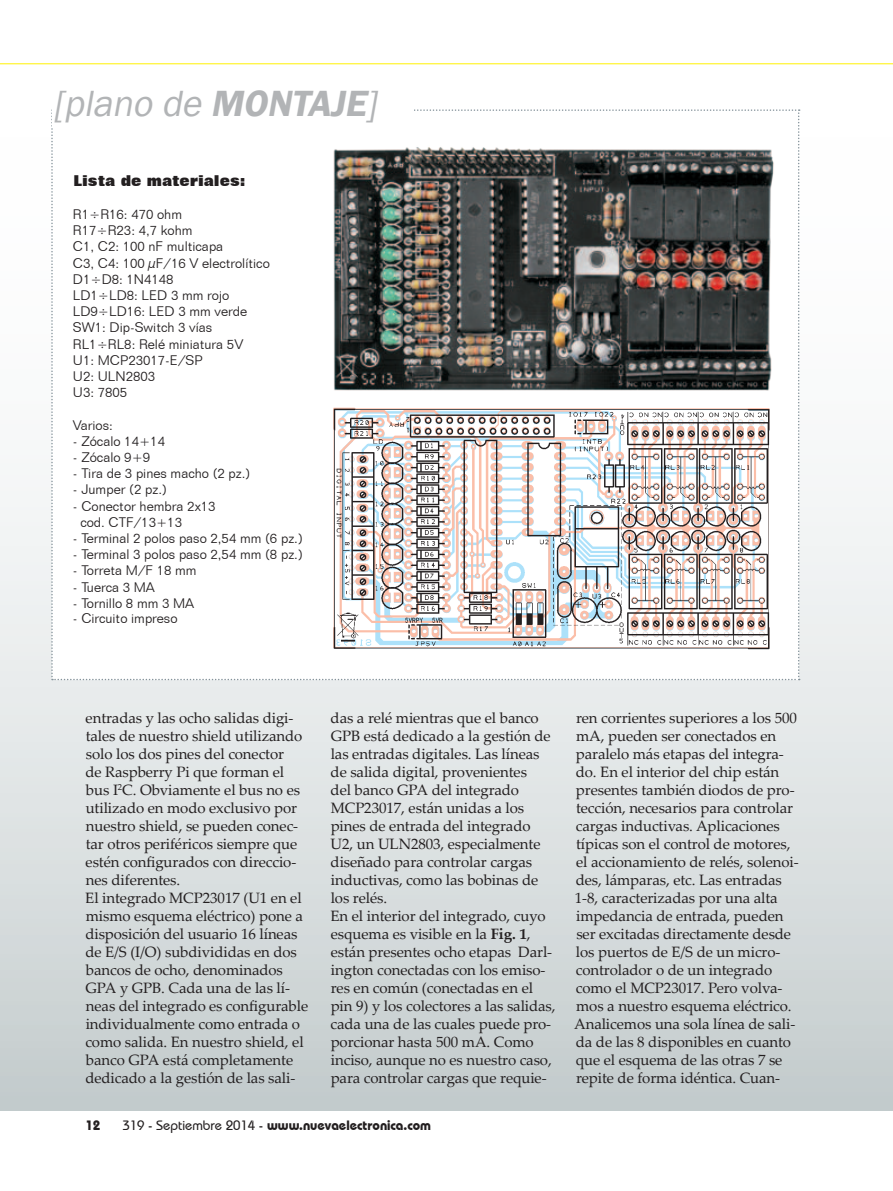
<style>
.page{position:relative;width:893px;height:1191px;background:#fff}
.page>*{position:absolute;margin:0;border:0;box-sizing:border-box;transform-origin:0 0}
.t1{font:italic 37.5px "Franklin Gothic";color:#b2b4b6}
.t2{font:15px/18px "Palatino Linotype";letter-spacing:-.005em;color:#231f20}
.t3{font:800 15px "Folio BT";color:#231f20}
.t4{font:300 13.5px/16.2px "Folio BT";color:#231f20}
.t5{font:700 13.5px "Bauhaus IT Cby BT";color:#231f20}
.s1{font-weight:600}
.s2{font-weight:700}
.s3{font-weight:500}
</style>
<div class="page">
<hr style="left:0;top:63px;width:893px;height:1px;background:#fff200">
<div style="left:0;top:109px;width:893px;height:1001px;background:linear-gradient(to bottom,#fff,#cad2d3)"></div>
<svg style="left:51px;top:109px;width:749px;height:571px"></svg>
<div style="left:53px;top:90px;width:361px;height:38px;background:#fff"></div>
<img style="left:302px;top:379px;width:491px;height:298px">
<img style="left:310px;top:383px;width:480px;height:297px">
<img style="left:323px;top:140px;width:457px;height:259px">
<h1 class="t1" style="left:53px;top:80px;width:334px">[plano de <span class="s1">MONTAJE</span>]</h1>
<p class="t3" style="left:73px;top:172px;width:174px">Lista de materiales:</p>
<p class="t4" style="left:73px;top:206px;width:198px">R1÷R16: 470 ohm<br>R17÷R23: 4,7 kohm<br>C1, C2: 100 nF multicapa<br>C3, C4: 100 µF/16 V electrolítico<br>D1÷D8: 1N4148<br>LD1÷LD8: LED 3 mm rojo<br>LD9÷LD16: LED 3 mm verde<br>SW1: Dip-Switch 3 vías<br>RL1÷RL8: Relé miniatura 5V<br>U1: MCP23017-E/SP<br>U2: ULN2803<br>U3: 7805</p>
<p class="t4" style="left:73px;top:416px;width:41px">Varios:</p>
<p class="t4" style="left:73px;top:433px;width:94px">- Zócalo 14+14</p>
<p class="t4" style="left:73px;top:449px;width:79px">- Zócalo 9+9</p>
<p class="t4" style="left:73px;top:465px;width:179px">- Tira de 3 pines macho (2 pz.)</p>
<p class="t4" style="left:73px;top:481px;width:95px">- Jumper (2 pz.)</p>
<p class="t4" style="left:80px;top:497px;width:137px;text-indent:-7px">- Conector hembra 2x13 cod. CTF/13+13</p>
<p class="t4" style="left:73px;top:530px;width:231px">- Terminal 2 polos paso 2,54 mm (6 pz.)</p>
<p class="t4" style="left:73px;top:546px;width:231px">- Terminal 3 polos paso 2,54 mm (8 pz.)</p>
<p class="t4" style="left:73px;top:562px;width:125px">- Torreta M/F 18 mm</p>
<p class="t4" style="left:73px;top:578px;width:83px">- Tuerca 3 MA</p>
<p class="t4" style="left:73px;top:595px;width:123px">- Tornillo 8 mm 3 MA</p>
<p class="t4" style="left:73px;top:610px;width:106px">- Circuito impreso</p>
<p class="t2" style="left:85px;top:708px;width:224px">entradas y las ocho salidas digi&shy;tales de nuestro shield utilizando solo los dos pines del conector<br>de Raspberry Pi que forman el bus I<sup>2</sup>C. Obviamente el bus no es utilizado en modo exclusivo por nuestro shield, se pueden conec&shy;tar otros periféricos siempre que estén configurados con direccio&shy;nes diferentes.<br>El integrado MCP23017 (U1 en el mismo esquema eléctrico) pone a disposición del usuario 16 líneas de E/S (I/O) subdivididas en dos bancos de ocho, denominados<br>GPA y GPB. Cada una de las lí&shy;neas del integrado es configurable individualmente como entrada o como salida. En nuestro shield, el banco GPA está completamente dedicado a la gestión de las sali-</p>
<p class="t2" style="left:330px;top:708px;width:227px">das a relé mientras que el banco<br>GPB está dedicado a la gestión de las entradas digitales. Las líneas de salida digital, provenientes<br>del banco GPA del integrado<br>MCP23017, están unidas a los pines de entrada del integrado<br>U2, un ULN2803, especialmente diseñado para controlar cargas inductivas, como las bobinas de los relés.<br>En el interior del integrado, cuyo esquema es visible en la <span class="s2">Fig. 1</span>, están presentes ocho etapas Darl&shy;ington conectadas con los emiso&shy;res en común (conectadas en el pin 9) y los colectores a las salidas, cada una de las cuales puede pro&shy;porcionar hasta 500 mA. Como inciso, aunque no es nuestro caso, para controlar cargas que requie-</p>
<p class="t2" style="left:574px;top:708px;width:226px">ren corrientes superiores a los 500 mA, pueden ser conectados en paralelo más etapas del integra&shy;do. En el interior del chip están presentes también diodos de pro&shy;tección, necesarios para controlar cargas inductivas. Aplicaciones típicas son el control de motores, el accionamiento de relés, solenoi&shy;des, lámparas, etc. Las entradas<br>1-8, caracterizadas por una alta impedancia de entrada, pueden ser excitadas directamente desde los puertos de E/S de un micro&shy;controlador o de un integrado como el MCP23017. Pero volva&shy;mos a nuestro esquema eléctrico.<br>Analicemos una sola línea de sali&shy;da de las 8 disponibles en cuanto que el esquema de las otras 7 se repite de forma idéntica. Cuan-</p>
<p class="t5" style="left:85px;top:1117px;width:17px">12</p>
<p class="t5" style="left:122px;top:1117px;width:310px"><span class="s3">319 - Septiembre 2014 -</span> www.nuevaelectronica.com</p>
</div>
